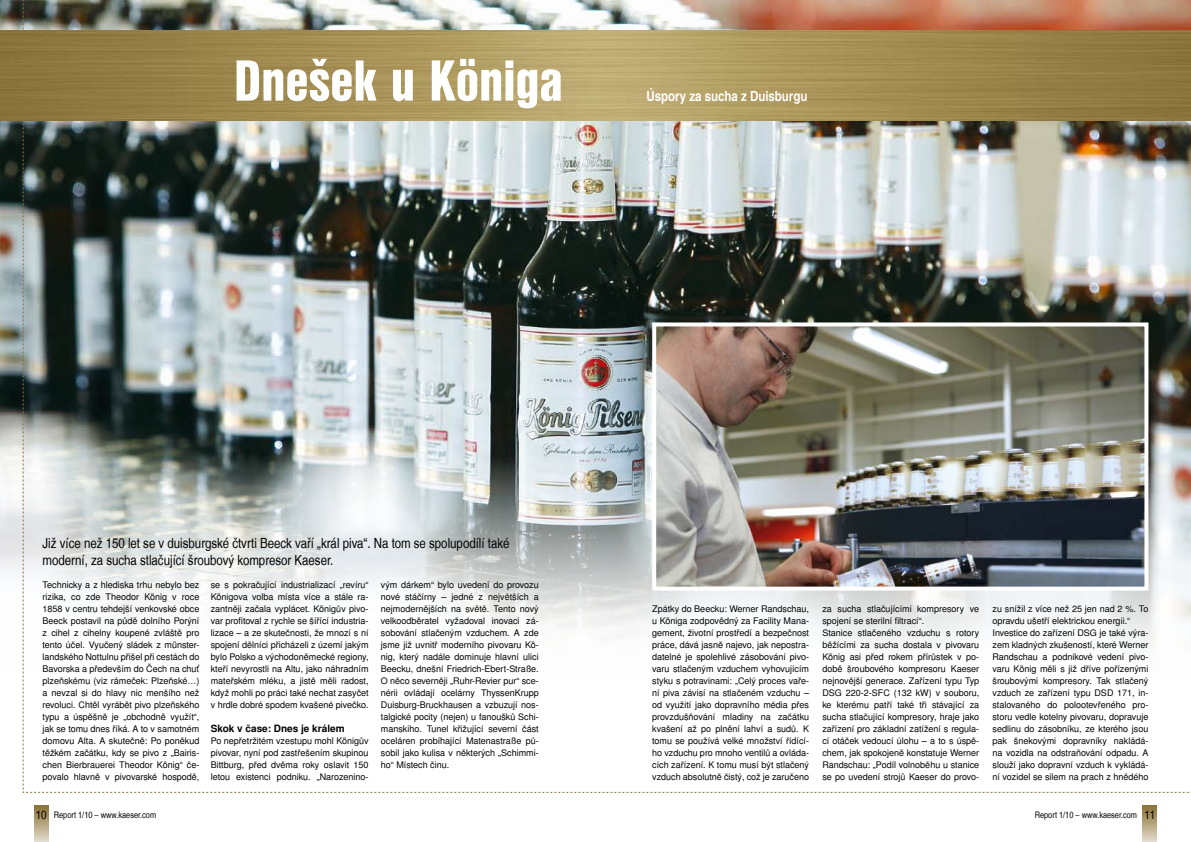
<style>
.page{position:relative;width:1191px;height:842px;background:#fff}
.page>*{position:absolute;margin:0;border:0;box-sizing:border-box;transform-origin:0 0}
.t1{font:56px "Nimbus San L Bla Con";color:#fff}
.t2{font:14px/17px "Nimbus San L Reg Con";color:#000}
.t3{font:14px "Nimbus San L Bol Con";color:#fff}
.t4{font:700 10px "Nimbus San L";color:#000}
.t5{font:9px/12px "Nimbus San L";color:#000;text-align:justify}
.t6{font:9px "Nimbus San L Reg Con";color:#000}
.s1{font-size:12px}
</style>
<div class="page">
<img style="left:0;top:0;width:1157px;height:816px">
<img style="left:22px;top:0;width:1169px;height:793px">
<svg style="left:1142px;top:806px;width:14px;height:36px"></svg>
<svg style="left:34px;top:806px;width:14px;height:36px"></svg>
<img style="left:0;top:30px;width:1191px;height:91px">
<img style="left:657px;top:327px;width:486px;height:259px">
<div style="left:652px;top:322px;width:496px;height:269px;border:4px solid #fff"></div>
<h1 class="t1" style="left:234px;top:38px;width:330px">Dnešek u Königa</h1>
<h2 class="t3" style="left:646px;top:87px;width:162px">Úspory za sucha z Duisburgu</h2>
<h2 class="t2" style="left:43px;top:534px;width:468px">Již více než 150 let se v duisburgské čtvrti Beeck vaří „král piva“. Na tom se spolupodílí také moderní, za sucha stlačující šroubový kompresor Kaeser.</h2>
<p class="t5" style="left:43px;top:579px;width:158px">Technicky a z hlediska trhu nebylo bez rizika, co zde Theodor König v roce 1858 v centru tehdejší venkovské obce Beeck postavil na půdě dolního Porýní z cihel z cihelny koupené zvláště pro tento účel. Vyučený sládek z münster&shy;landského Nottulnu přišel při cestách do Bavorska a především do Čech na chuť plzeňskému (viz rámeček: Plzeňské…) a nevzal si do hlavy nic menšího než revoluci. Chtěl vyrábět pivo plzeňského typu a úspěšně je „obchodně využít“, jak se tomu dnes říká. A to v samotném domovu Alta. A skutečně: Po poněkud těžkém začátku, kdy se pivo z „Bairis&shy;chen Bierbrauerei Theodor König“ če&shy;povalo hlavně v pivovarské hospodě,</p>
<p class="t5" style="left:211px;top:579px;width:159px">se s pokračující industrializací „revíru“ Königova volba místa více a stále ra&shy;zantněji začala vyplácet. Königův pivo&shy;var profitoval z rychle se šířící industria&shy;lizace – a ze skutečnosti, že mnozí s ní spojení dělníci přicházeli z území jakým bylo Polsko a východoněmecké regiony, kteří nevyrostli na Altu, jako náhradním mateřském mléku, a jistě měli radost, když mohli po práci také nechat zasyčet v hrdle dobré spodem kvašené pivečko.</p>
<p class="t5" style="left:381px;top:579px;width:159px">vým dárkem“ bylo uvedení do provozu nové stáčírny – jedné z největších a nejmodernějších na světě. Tento nový velkoodběratel vyžadoval inovaci zá&shy;sobování stlačeným vzduchem. A zde jsme již uvnitř moderního pivovaru Kö&shy;nig, který nadále dominuje hlavní ulici Beecku, dnešní Friedrich-Ebert-Straße.<br>O něco severněji „Ruhr-Revier pur“ sce&shy;nérii ovládají ocelárny ThyssenKrupp Duisburg-Bruckhausen a vzbuzují nos&shy;talgické pocity (nejen) u fanoušků Schi&shy;manskiho. Tunel křižující severní část oceláren probíhající Matenastraße pů&shy;sobil jako kulisa v některých „Schimmi&shy;ho“ Místech činu.</p>
<p class="t4" style="left:211px;top:723px;width:135px">Skok v čase: Dnes je králem</p>
<p class="t5" style="left:211px;top:735px;width:159px">Po nepřetržitém vzestupu mohl Königův pivovar, nyní pod zastřešením skupinou Bittburg, před dvěma roky oslavit 150 letou existenci podniku. „Narozenino-</p>
<p class="t5" style="left:652px;top:603px;width:158px">Zpátky do Beecku: Werner Randschau, u Königa zodpovědný za Facility Mana&shy;gement, životní prostředí a bezpečnost práce, dává jasně najevo, jak nepostra&shy;datelné je spolehlivé zásobování pivo&shy;varu stlačeným vzduchem vyhovujícím styku s potravinami: „Celý proces vaře&shy;ní piva závisí na stlačeném vzduchu – od využití jako dopravního média přes provzdušňování mladiny na začátku kvašení až po plnění lahví a sudů. K tomu se používá velké množství řídící&shy;ho vzduchu pro mnoho ventilů a ovláda&shy;cích zařízení. K tomu musí být stlačený vzduch absolutně čistý, což je zaručeno</p>
<p class="t5" style="left:822px;top:603px;width:158px;text-align:left">za sucha stlačujícími kompresory ve spojení se sterilní filtrací“.<br>Stanice stlačeného vzduchu s rotory běžícími za sucha dostala v pivovaru König asi před rokem přírůstek v po&shy;době šroubového kompresoru Kaeser nejnovější generace. Zařízení typu Typ DSG 220-2-SFC (132 kW) v souboru, ke kterému patří také tři stávající za sucha stlačující kompresory, hraje jako zařízení pro základní zatížení s regula&shy;cí otáček vedoucí úlohu – a to s úspě&shy;chem, jak spokojeně konstatuje Werner Randschau: „Podíl volnoběhu u stanice se po uvedení strojů Kaeser do provo-</p>
<p class="t5" style="left:992px;top:603px;width:157px;text-align:left">zu snížil z více než 25 jen nad 2 %. To opravdu ušetří elektrickou energii.“ Investice do zařízení DSG je také výra&shy;zem kladných zkušeností, které Werner Randschau a podnikové vedení pivo&shy;varu König měli s již dříve pořízenými šroubovými kompresory. Tak stlačený vzduch ze zařízení typu DSD 171, in&shy;stalovaného do polootevřeného pro&shy;storu vedle kotelny pivovaru, dopravuje sedlinu do zásobníku, ze kterého jsou pak šnekovými dopravníky nakládá&shy;na vozidla na odstraňování odpadu. A slouží jako dopravní vzduch k vykládá&shy;ní vozidel se silem na prach z hnědého</p>
<p class="t6" style="left:36px;top:809px;width:122px"><span class="s1">10</span> Report 1/10 – www.kaeser.com</p>
<p class="t6" style="left:1034px;top:809px;width:122px">Report 1/10 – www.kaeser.com <span class="s1">11</span></p>
</div>
